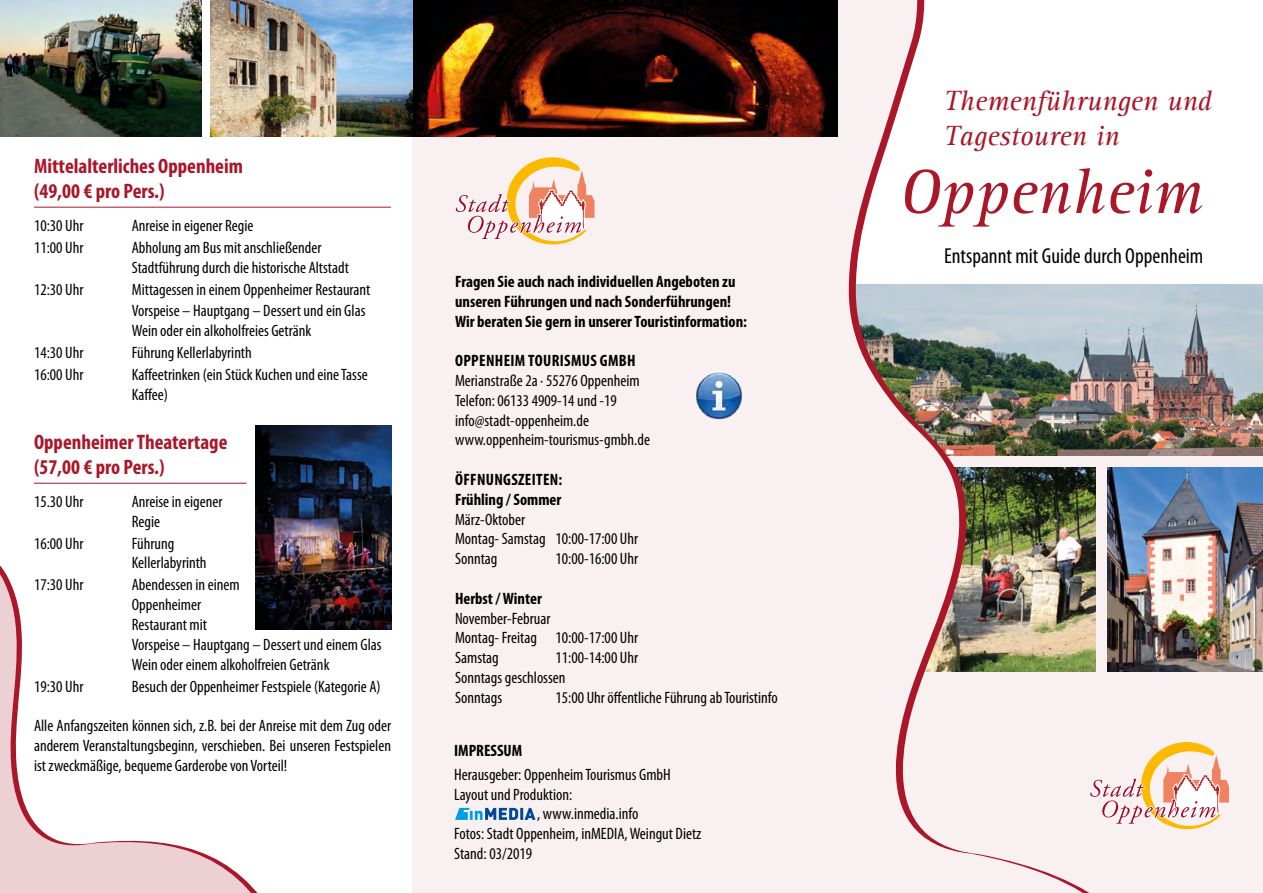
<style>
.page{position:relative;width:1263px;height:893px;background:#fff}
.page>*{position:absolute;margin:0;border:0;box-sizing:border-box;transform-origin:0 0}
.t1{font:italic 64.5px "Rotis Serif";color:#a91729}
.t2{font:italic 28.5px/34.2px "Rotis Serif";color:#a91729}
.t3{font:condensed 21.75px "Myriad Pro";color:#000}
.t4{font:700 condensed 21px/25.2px "Myriad Pro";color:#a91729}
.t5{font:condensed 16.5px/19.8px "Myriad Pro";color:#000}
.t6{font:700 condensed 16.5px/19.8px "Myriad Pro";color:#000}
.t7{font:700 condensed 16.5px/19.8px "Myriad Pro";letter-spacing:.02em;color:#000}
</style>
<div class="page">
<svg style="left:879px;top:446px;width:384px;height:447px;fill:#f9f0f1"></svg>
<img style="left:1186px;top:468px;width:77px;height:204px">
<img style="left:1186px;top:285px;width:77px;height:170px">
<img style="left:838px;top:0;width:341px;height:893px">
<div style="left:412px;top:0;width:426px;height:893px;background:#f9f0f1"></div>
<svg style="left:455px;top:157px;width:139px;height:87px"></svg>
<img style="left:696px;top:372px;width:46px;height:48px">
<svg style="left:455px;top:808px;width:80px;height:12px"></svg>
<svg style="left:1089px;top:742px;width:140px;height:87px"></svg>
<hr style="left:34px;top:207px;width:357px;height:1px;background:#a91729">
<svg style="left:0;top:136px;width:291px;height:757px"></svg>
<img style="left:0;top:0;width:202px;height:136px">
<img style="left:255px;top:425px;width:136px;height:204px">
<img style="left:210px;top:0;width:628px;height:136px">
<p class="t4" style="left:34px;top:153px;width:211px">Mittelalterliches Oppenheim (49,00 € pro Pers.)</p>
<p class="t5" style="left:34px;top:215px;width:51px">10:30 Uhr</p>
<p class="t5" style="left:132px;top:215px;width:123px">Anreise in eigener Regie</p>
<p class="t5" style="left:34px;top:237px;width:51px">11:00 Uhr</p>
<p class="t5" style="left:132px;top:237px;width:219px">Abholung am Bus mit anschließender<br>Stadtführung durch die historische Altstadt</p>
<p class="t5" style="left:34px;top:279px;width:51px">12:30 Uhr</p>
<p class="t5" style="left:132px;top:278px;width:240px;line-height:21.9px">Mittagessen in einem Oppenheimer Restaurant<br>Vorspeise – Hauptgang – Dessert und ein Glas</p>
<p class="t5" style="left:132px;top:321px;width:181px">Wein oder ein alkoholfreies Getränk</p>
<p class="t5" style="left:34px;top:343px;width:51px">14:30 Uhr</p>
<p class="t5" style="left:132px;top:343px;width:121px">Führung Kellerlabyrinth</p>
<p class="t5" style="left:34px;top:365px;width:51px">16:00 Uhr</p>
<p class="t5" style="left:132px;top:365px;width:237px">Kaffeetrinken (ein Stück Kuchen und eine Tasse<br>Kaffee)</p>
<p class="t4" style="left:34px;top:429px;width:195px">Oppenheimer Theatertage (57,00 € pro Pers.)</p>
<p class="t5" style="left:34px;top:491px;width:51px">15.30 Uhr</p>
<p class="t5" style="left:132px;top:491px;width:92px">Anreise in eigener<br>Regie</p>
<p class="t5" style="left:34px;top:533px;width:51px">16:00 Uhr</p>
<p class="t5" style="left:132px;top:533px;width:76px">Führung<br>Kellerlabyrinth</p>
<p class="t5" style="left:34px;top:575px;width:51px">17:30 Uhr</p>
<p class="t5" style="left:132px;top:575px;width:251px">Abendessen in einem<br>Oppenheimer<br>Restaurant mit<br>Vorspeise – Hauptgang – Dessert und einem Glas<br>Wein oder einem alkoholfreien Getränk</p>
<p class="t5" style="left:34px;top:676px;width:51px">19:30 Uhr</p>
<p class="t5" style="left:132px;top:676px;width:250px">Besuch der Oppenheimer Festspiele (Kategorie A)</p>
<p class="t5" style="left:34px;top:716px;width:359px;text-align:justify">Alle Anfangszeiten können sich, z.B. bei der Anreise mit dem Zug oder anderem Veranstaltungsbeginn, verschieben. Bei unseren Festspielen ist zweckmäßige, bequeme Garderobe von Vorteil!</p>
<p class="t6" style="left:455px;top:271px;width:294px">Fragen Sie auch nach individuellen Angeboten zu unseren Führungen und nach Sonderführungen!<br>Wir beraten Sie gern in unserer Touristinformation:</p>
<p class="t7" style="left:455px;top:350px;width:182px">OPPENHEIM TOURISMUS GMBH</p>
<p class="t5" style="left:455px;top:370px;width:196px">Merianstraße 2a · 55276 Oppenheim<br>Telefon: 06133 4909-14 und -19 info@stadt-oppenheim.de www.oppenheim-tourismus-gmbh.de</p>
<p class="t7" style="left:455px;top:469px;width:109px">ÖFFNUNGSZEITEN:<br>Frühling / Sommer</p>
<p class="t5" style="left:455px;top:509px;width:185px">März-Oktober<br>Montag- Samstag 10:00-17:00 Uhr<br>Sonntag</p>
<p class="t5" style="left:555px;top:549px;width:84px">10:00-16:00 Uhr</p>
<p class="t6" style="left:455px;top:588px;width:88px">Herbst / Winter</p>
<p class="t5" style="left:455px;top:608px;width:185px">November-Februar<br>Montag- Freitag 10:00-17:00 Uhr<br>Samstag</p>
<p class="t5" style="left:455px;top:648px;width:185px;text-indent:101px">11:00-14:00 Uhr<br>Sonntags geschlossen<br>Sonntags</p>
<p class="t5" style="left:555px;top:687px;width:224px">15:00 Uhr öffentliche Führung ab Touristinfo</p>
<p class="t6" style="left:454px;top:740px;width:70px">IMPRESSUM</p>
<p class="t5" style="left:454px;top:764px;width:218px">Herausgeber: Oppenheim Tourismus GmbH</p>
<p class="t5" style="left:454px;top:784px;width:120px">Layout und Produktion:</p>
<p class="t5" style="left:537px;top:804px;width:103px">, www.inmedia.info</p>
<p class="t5" style="left:454px;top:824px;width:249px">Fotos: Stadt Oppenheim, inMEDIA, Weingut Dietz</p>
<p class="t5" style="left:454px;top:843px;width:79px">Stand: 03/2019</p>
<h2 class="t2" style="left:944px;top:85px;width:269px">Themenführungen und<br>Tagestouren in</h2>
<h1 class="t1" style="left:899px;top:155px;width:305px">Oppenheim</h1>
<h3 class="t3" style="left:944px;top:242px;width:261px">Entspannt mit Guide durch Oppenheim</h3>
</div>
